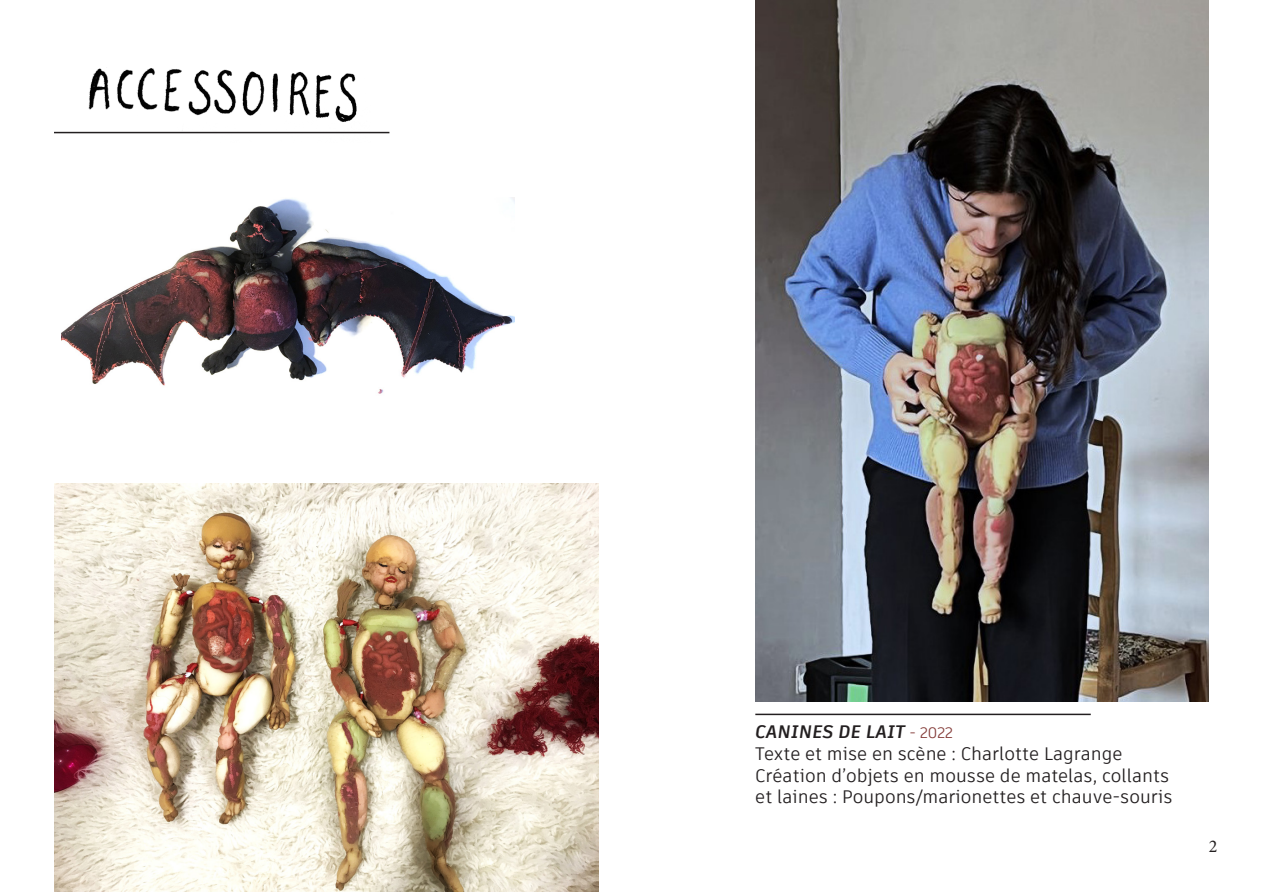
<style>
.page{position:relative;width:1263px;height:893px;background:#fff}
.page>*{position:absolute;margin:0;border:0;box-sizing:border-box;transform-origin:0 0}
.t1{font:18px/21.6px "Artifakt Element";color:#231f20}
.t2{font:italic 700 18px "Artifakt Element";color:#231f20}
.t3{font:18px "Minion Pro";color:#231f20}
.s1{font-weight:400;font-style:normal;font-size:15px;color:#853d3a}
</style>
<div class="page">
<img style="left:755px;top:0;width:454px;height:702px">
<img style="left:54px;top:484px;width:544px;height:408px">
<img style="left:62px;top:197px;width:452px;height:197px">
<img style="left:85px;top:68px;width:286px;height:66px">
<hr style="left:755px;top:714px;width:336px;height:1px;background:#231f20">
<hr style="left:54px;top:132px;width:335px;height:1px;background:#231f20">
<p class="t2" style="left:755px;top:719px;width:199px">CANINES DE LAIT <span class="s1">- 2022</span></p>
<p class="t1" style="left:755px;top:743px;width:369px">Texte et mise en scène : Charlotte Lagrange</p>
<p class="t1" style="left:755px;top:764px;width:419px">Création d’objets en mousse de matelas, collants et laines : Poupons/marionettes et chauve-souris</p>
<p class="t3" style="left:1209px;top:834px;width:10px">2</p>
</div>
